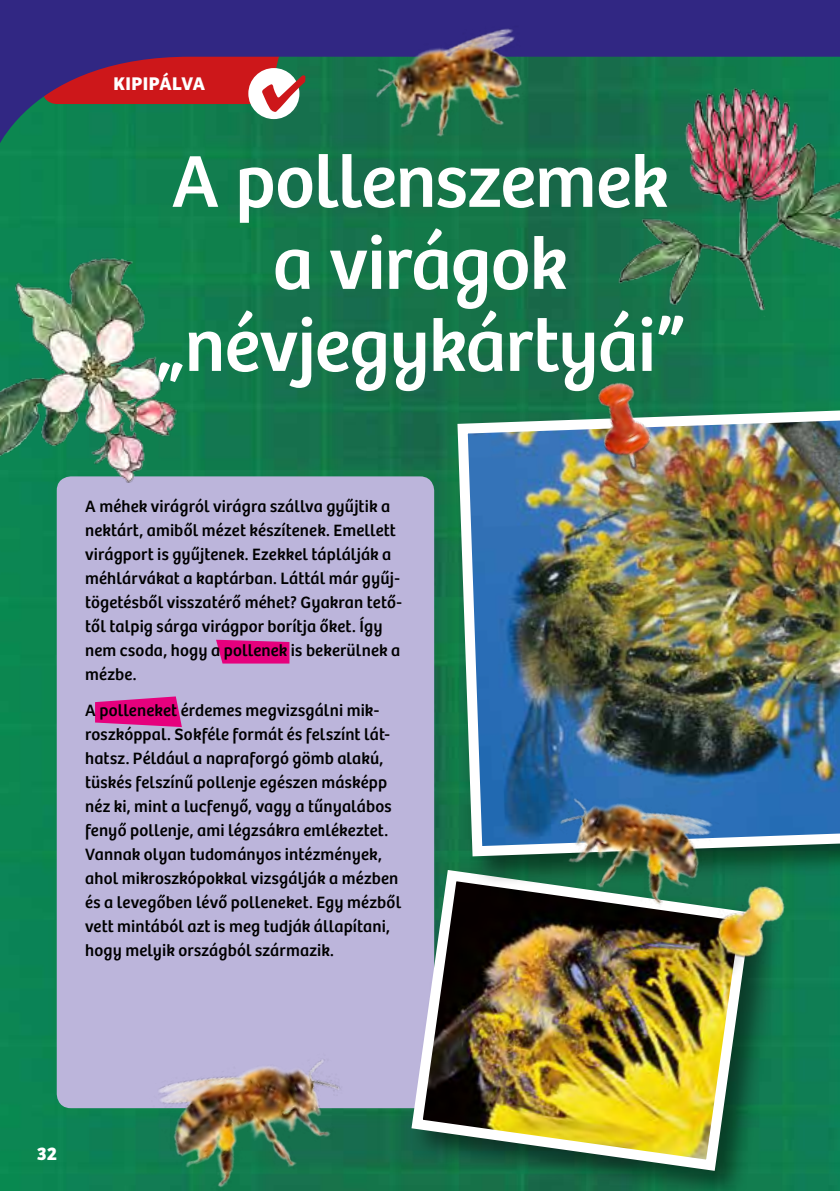
<style>
.page{position:relative;width:840px;height:1191px;background:#fff}
.page>*{position:absolute;margin:0;border:0;box-sizing:border-box;transform-origin:0 0}
.t1{font:76px/82px "Kosmos Bree";letter-spacing:-.01em;color:#fff;text-align:center}
.t2{font:700 19px "Kosmos Bree";letter-spacing:.02em;color:#fff}
.t3{font:17px/24px "Kosmos Bree";letter-spacing:.01em;color:#000}
</style>
<div class="page">
<img style="left:0;top:198px;width:839px;height:993px">
<div style="left:57px;top:476px;width:377px;height:632px;background:#bcb5db;border-radius:14px"></div>
<svg style="left:0;top:0;width:839px;height:198px;background:#305361"></svg>
<div style="left:407px;top:866px;width:375px;height:325px;background:#000;opacity:.5"></div>
<img style="left:405px;top:864px;width:351px;height:312px">
<img style="left:452px;top:404px;width:387px;height:457px">
<img style="left:656px;top:856px;width:144px;height:152px">
<img style="left:529px;top:348px;width:172px;height:175px">
<img style="left:611px;top:81px;width:228px;height:235px">
<img style="left:0;top:255px;width:180px;height:231px">
<img style="left:534px;top:759px;width:197px;height:171px">
<img style="left:364px;top:17px;width:175px;height:132px">
<img style="left:133px;top:1059px;width:236px;height:132px">
<svg style="left:216px;top:639px;width:73px;height:24px;background:#e01588"></svg>
<svg style="left:95px;top:696px;width:87px;height:31px"></svg>
<p class="t2" style="left:113px;top:72px;width:93px">KIPIPÁLVA</p>
<h1 class="t1" style="left:155px;top:142px;width:530px">A pollenszemek a virágok „névjegykártyái”</h1>
<p class="t3" style="left:85px;top:495px;width:318px">A méhek virágról virágra szállva gyűjtik a nektárt, amiből mézet készítenek. Emellett virágport is gyűjtenek. Ezekkel táplálják a méhlárvákat a kaptárban. Láttál már gyűj&shy;tögetésből visszatérő méhet? Gyakran tető&shy;től talpig sárga virágpor borítja őket. Így nem csoda, hogy a pollenek is bekerülnek a mézbe.</p>
<p class="t3" style="left:85px;top:699px;width:317px">A polleneket érdemes megvizsgálni mik&shy;roszkóppal. Sokféle formát és felszínt lát&shy;hatsz. Például a napraforgó gömb alakú, tüskés felszínű pollenje egészen másképp néz ki, mint a lucfenyő, vagy a tűnyalábos fenyő pollenje, ami légzsákra emlékeztet.<br>Vannak olyan tudományos intézmények, ahol mikroszkópokkal vizsgálják a mézben és a levegőben lévő polleneket. Egy mézből vett mintából azt is meg tudják állapítani, hogy melyik országból származik.</p>
<p class="t2" style="left:37px;top:1142px;width:22px">32</p>
</div>
